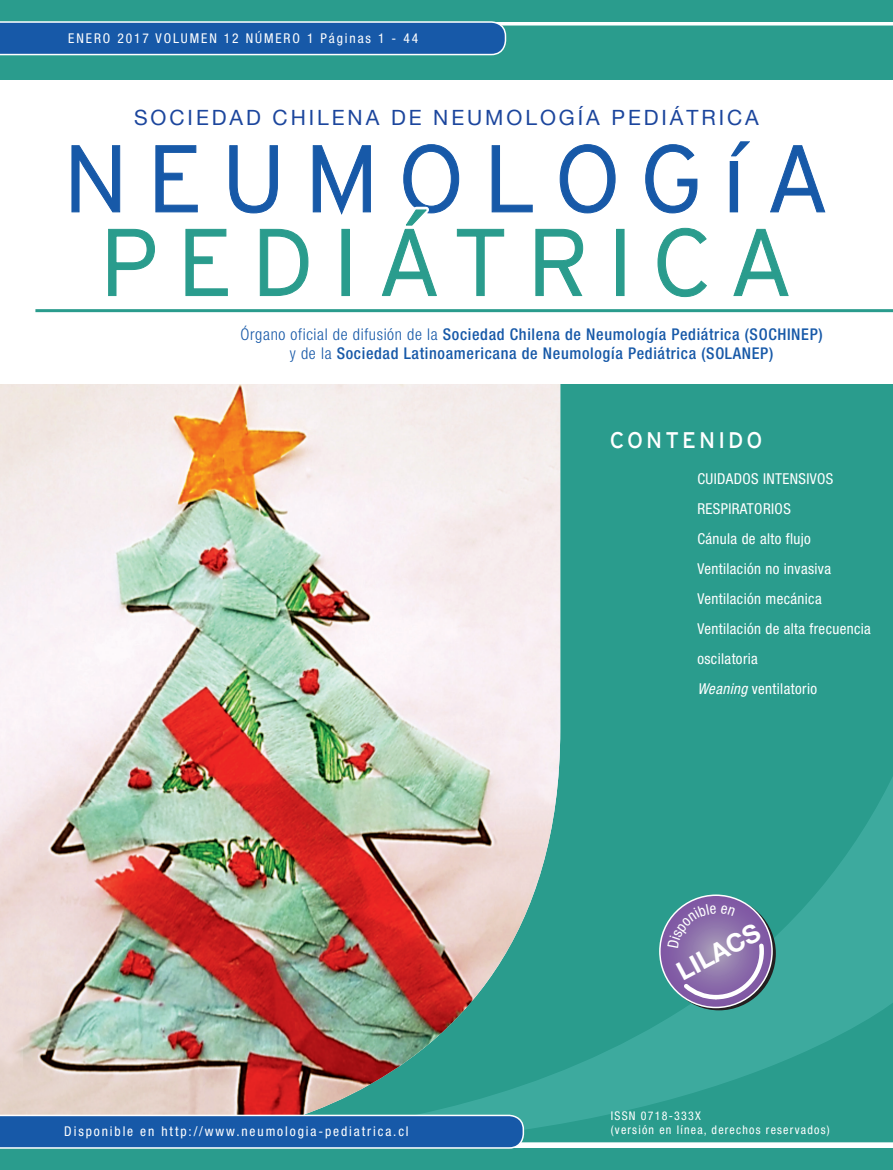
<style>
.page{position:relative;width:893px;height:1170px;background:#fff}
.page>*{position:absolute;margin:0;border:0;box-sizing:border-box;transform-origin:0 0}
.t1{font:94.5px "Interstate Mono Lgt";letter-spacing:.2em;color:#1759a8}
.t2{font:94.5px "Interstate Mono Lgt";letter-spacing:.2em;color:#2a9c8d}
.t3{font:700 25.5px "Helvetica Neue";color:#fff}
.t4{font:22.5px "Interstate Mono";letter-spacing:.14em;color:#fff}
.t5{font:21px "Helvetica Neue";letter-spacing:.14em;color:#1c469d}
.t6{font:500 condensed 16.2px/19.5px "Helvetica Neue";letter-spacing:.04em;color:#1759a8;text-align:center}
.t7{font:condensed 15px/30px "Helvetica Neue";letter-spacing:.025em;color:#fff}
.t8{font:condensed 13.5px "Helvetica Neue";letter-spacing:.14em;color:#fff}
.t9{font:condensed 12px/14.4px "Helvetica Neue";letter-spacing:.1em;color:#fff}
.s1{font-weight:300}
.s2{font-style:italic}
</style>
<div class="page">
<div style="left:0;top:21px;width:893px;height:735px;background:#2a9c8d"></div>
<img style="left:0;top:384px;width:560px;height:700px">
<div style="left:0;top:0;width:893px;height:21px;background:#2a9c8d"></div>
<div style="left:0;top:1148px;width:893px;height:21px;background:#2a9c8d"></div>
<svg style="left:0;top:21px;width:506px;height:34px;background:#2a67ae"></svg>
<div style="left:0;top:81px;width:893px;height:303px;background:#fff"></div>
<img style="left:225px;top:756px;width:668px;height:387px">
<svg style="left:0;top:1084px;width:711px;height:64px;background:#598ea3"></svg>
<hr style="left:35px;top:309px;width:858px;height:3px;background:#2a9c8d">
<svg style="left:660px;top:895px;width:112px;height:112px"></svg>
<div style="left:659px;top:894px;width:114px;height:114px;border:2px solid #fff;border-radius:50%"></div>
<svg style="left:71px;top:145px;width:49px;height:68px"></svg>
<svg style="left:155px;top:145px;width:43px;height:68px"></svg>
<svg style="left:229px;top:145px;width:49px;height:69px"></svg>
<svg style="left:312px;top:145px;width:59px;height:70px"></svg>
<svg style="left:645px;top:144px;width:53px;height:70px"></svg>
<div style="left:730px;top:145px;width:8px;height:67px;border:1px solid #1759a8"></div>
<svg style="left:770px;top:145px;width:56px;height:68px"></svg>
<div style="left:729px;top:138px;width:17px;height:22px;background:#fff"></div>
<svg style="left:731px;top:141px;width:19px;height:16px"></svg>
<svg style="left:108px;top:228px;width:47px;height:68px"></svg>
<svg style="left:185px;top:228px;width:43px;height:68px"></svg>
<svg style="left:260px;top:228px;width:49px;height:68px"></svg>
<div style="left:341px;top:229px;width:9px;height:67px;border:1px solid #2a9c8d"></div>
<svg style="left:381px;top:144px;width:235px;height:152px"></svg>
<div style="left:616px;top:229px;width:8px;height:67px;border:1px solid #2a9c8d"></div>
<svg style="left:657px;top:227px;width:50px;height:70px"></svg>
<svg style="left:733px;top:228px;width:56px;height:68px"></svg>
<svg style="left:667px;top:903px;width:99px;height:98px;background:#8c79ac"></svg>
<p class="t8" style="left:68px;top:31px;width:351px">ENERO 2017 VOLUMEN 12 NÚMERO 1 Páginas 1 - 44</p>
<h3 class="t5" style="left:134px;top:102px;width:626px">SOCIEDAD CHILENA DE NEUMOLOGÍA PEDIÁTRICA</h3>
<h1 class="t1" style="left:63px;top:125px;width:768px">NEUMOLOGIA</h1>
<h1 class="t2" style="left:100px;top:209px;width:695px">PEDIÁTRICA</h1>
<p class="t6" style="left:240px;top:324px;width:584px"><span class="s1">Órgano oficial de difusión de la</span> Sociedad Chilena de Neumología Pediátrica (SOCHINEP) <span class="s1">y de la</span> Sociedad Latinoamericana de Neumología Pediátrica (SOLANEP)</p>
<h3 class="t4" style="left:610px;top:427px;width:154px">CONTENIDO</h3>
<p class="t7" style="left:697px;top:464px;width:175px">CUIDADOS INTENSIVOS<br>RESPIRATORIOS<br>Cánula de alto flujo<br>Ventilación no invasiva<br>Ventilación mecánica<br>Ventilación de alta frecuencia oscilatoria<br><span class="s2">Weaning</span> ventilatorio</p>
<p class="t8" style="left:64px;top:1123px;width:346px">Disponible en http://www.neumologia-pediatrica.cl</p>
<h2 class="t3" style="left:671px;top:958px;width:92px;rotate:-28deg">LILACS</h2>
<p class="t9" style="left:611px;top:1108px;width:220px">ISSN 0718-333X<br>(versión en línea, derechos reservados)</p>
</div>
